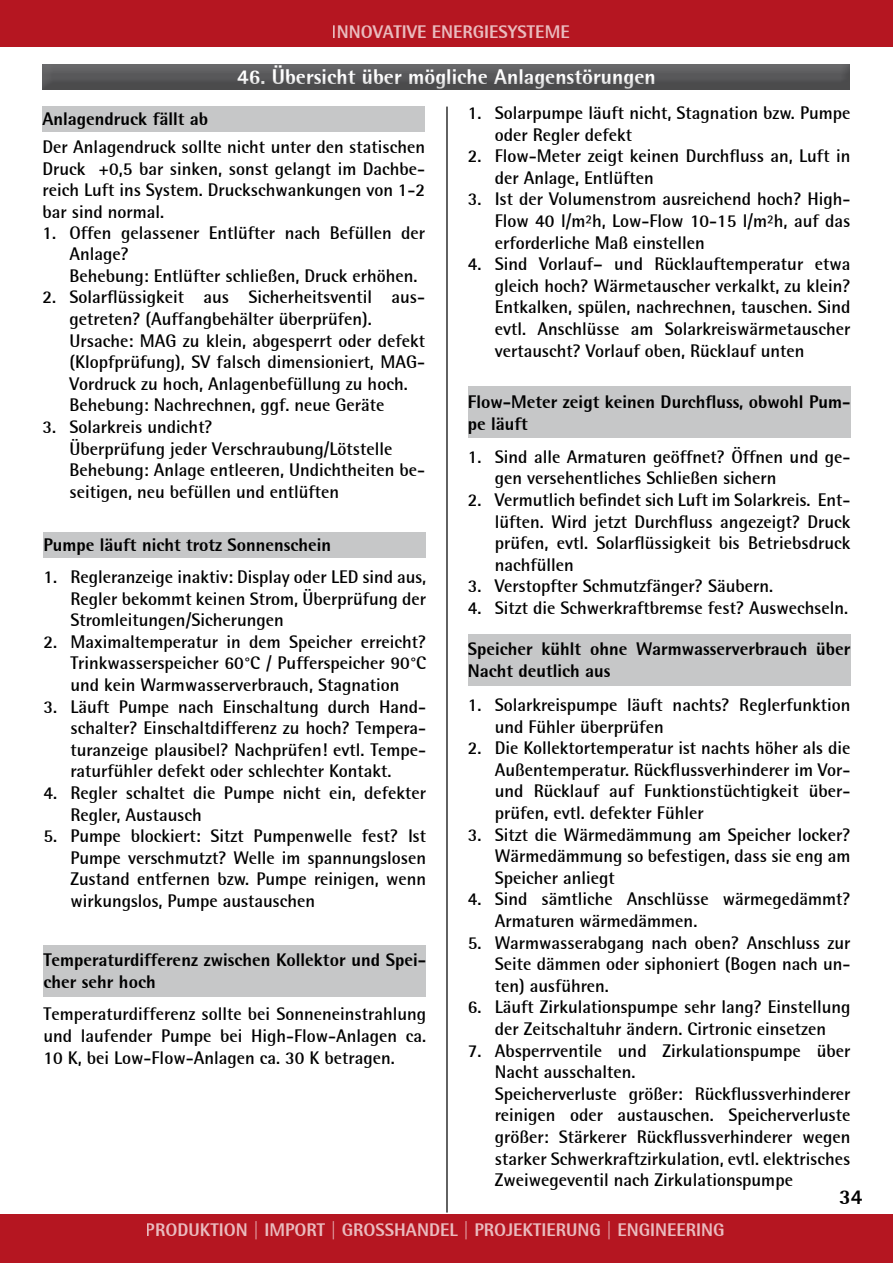
<style>
.page{position:relative;width:893px;height:1263px;background:#fff}
.page>*{position:absolute;margin:0;border:0;box-sizing:border-box;transform-origin:0 0}
.t1{font:800 21px "Rotis Semi Sans";color:#fff}
.t2{font:800 21px "Rotis Semi Sans";color:#000}
.t3{font:700 18px/21.6px "Rotis Semi Sans";color:#000;text-align:justify}
.t4{font:800 18px/21.6px "Rotis Semi Sans";color:#000}
.t5{font:800 18px "Rotis Semi Sans";color:#fff}
</style>
<div class="page">
<div style="left:0;top:0;width:893px;height:47px;background:#b51621"></div>
<div style="left:0;top:1214px;width:893px;height:49px;background:#b51621"></div>
<div style="left:41px;top:64px;width:810px;height:27px;background:#000;opacity:.15"></div>
<div style="left:43px;top:106px;width:382px;height:26px;background:#c6c7c8"></div>
<div style="left:44px;top:532px;width:382px;height:26px;background:#c6c7c8"></div>
<div style="left:44px;top:945px;width:382px;height:51px;background:#c6c7c8"></div>
<div style="left:468px;top:387px;width:382px;height:51px;background:#c6c7c8"></div>
<div style="left:468px;top:634px;width:382px;height:51px;background:#c6c7c8"></div>
<hr style="left:446px;top:107px;width:2px;height:1105px;background:#000">
<p class="t5" style="left:332px;top:21px;width:239px">INNOVATIVE ENERGIESYSTEME</p>
<p class="t1" style="left:237px;top:63px;width:420px">46. Übersicht über mögliche Anlagenstörungen</p>
<p class="t4" style="left:43px;top:108px;width:167px">Anlagendruck fällt ab</p>
<p class="t3" style="left:43px;top:136px;width:384px">Der Anlagendruck sollte nicht unter den statischen Druck +0,5 bar sinken, sonst gelangt im Dachbe&shy;reich Luft ins System. Druckschwankungen von 1-2 bar sind normal.</p>
<p class="t3" style="left:70px;top:221px;width:357px;text-align:left;text-indent:-27px">1. Offen gelassener Entlüfter nach Befüllen der<br>Anlage?<br>Behebung: Entlüfter schließen, Druck erhöhen.</p>
<p class="t3" style="left:70px;top:286px;width:357px;text-align:left;text-indent:-27px">2. Solarflüssigkeit aus Sicherheitsventil aus&shy;getreten? (Auffangbehälter überprüfen).<br>Ursache: MAG zu klein, abgesperrt oder defekt (Klopfprüfung), SV falsch dimensioniert, MAG-Vordruck zu hoch, Anlagenbefüllung zu hoch.<br>Behebung: Nachrechnen, ggf. neue Geräte</p>
<p class="t3" style="left:70px;top:416px;width:357px;text-align:left;text-indent:-27px">3. Solarkreis undicht?<br>Überprüfung jeder Verschraubung/Lötstelle Behebung: Anlage entleeren, Undichtheiten be&shy;seitigen, neu befüllen und entlüften</p>
<p class="t4" style="left:44px;top:534px;width:289px">Pumpe läuft nicht trotz Sonnenschein</p>
<p class="t3" style="left:71px;top:566px;width:357px;text-indent:-27px">1. Regleranzeige inaktiv: Display oder LED sind aus, Regler bekommt keinen Strom, Überprüfung der Stromleitungen/Sicherungen</p>
<p class="t3" style="left:71px;top:631px;width:357px;text-indent:-27px">2. Maximaltemperatur in dem Speicher erreicht?<br>Trinkwasserspeicher 60°C / Pufferspeicher 90°C und kein Warmwasserverbrauch, Stagnation</p>
<p class="t3" style="left:71px;top:695px;width:357px;text-indent:-27px">3. Läuft Pumpe nach Einschaltung durch Hand&shy;schalter? Einschaltdifferenz zu hoch? Tempera&shy;turanzeige plausibel? Nachprüfen! evtl. Tempe&shy;raturfühler defekt oder schlechter Kontakt.</p>
<p class="t3" style="left:71px;top:782px;width:357px;text-indent:-27px">4. Regler schaltet die Pumpe nicht ein, defekter<br>Regler, Austausch</p>
<p class="t3" style="left:71px;top:825px;width:357px;text-indent:-27px">5. Pumpe blockiert: Sitzt Pumpenwelle fest? Ist Pumpe verschmutzt? Welle im spannungslosen Zustand entfernen bzw. Pumpe reinigen, wenn wirkungslos, Pumpe austauschen</p>
<p class="t4" style="left:44px;top:949px;width:384px">Temperaturdifferenz zwischen Kollektor und Spei&shy;cher sehr hoch</p>
<p class="t3" style="left:44px;top:1003px;width:384px">Temperaturdifferenz sollte bei Sonneneinstrahlung und laufender Pumpe bei High-Flow-Anlagen ca.<br>10 K, bei Low-Flow-Anlagen ca. 30 K betragen.</p>
<p class="t3" style="left:495px;top:102px;width:357px;text-indent:-27px">1. Solarpumpe läuft nicht, Stagnation bzw. Pumpe oder Regler defekt</p>
<p class="t3" style="left:495px;top:145px;width:357px;text-indent:-27px">2. Flow-Meter zeigt keinen Durchfluss an, Luft in der Anlage, Entlüften</p>
<p class="t3" style="left:495px;top:188px;width:357px;text-indent:-27px">3. Ist der Volumenstrom ausreichend hoch? High-Flow 40 l/m²h, Low-Flow 10-15 l/m²h, auf das erforderliche Maß einstellen</p>
<p class="t3" style="left:495px;top:253px;width:357px;text-indent:-27px">4. Sind Vorlauf– und Rücklauftemperatur etwa gleich hoch? Wärmetauscher verkalkt, zu klein?<br>Entkalken, spülen, nachrechnen, tauschen. Sind evtl. Anschlüsse am Solarkreiswärmetauscher vertauscht? Vorlauf oben, Rücklauf unten</p>
<p class="t4" style="left:468px;top:391px;width:384px">Flow-Meter zeigt keinen Durchfluss, obwohl Pum&shy;pe läuft</p>
<p class="t3" style="left:495px;top:446px;width:357px;text-indent:-27px">1. Sind alle Armaturen geöffnet? Öffnen und ge&shy;gen versehentliches Schließen sichern</p>
<p class="t3" style="left:495px;top:489px;width:357px;text-indent:-27px">2. Vermutlich befindet sich Luft im Solarkreis. Ent&shy;lüften. Wird jetzt Durchfluss angezeigt? Druck prüfen, evtl. Solarflüssigkeit bis Betriebsdruck nachfüllen</p>
<p class="t3" style="left:468px;top:575px;width:307px">3. Verstopfter Schmutzfänger? Säubern.</p>
<p class="t3" style="left:468px;top:597px;width:382px">4. Sitzt die Schwerkraftbremse fest? Auswechseln.</p>
<p class="t4" style="left:468px;top:638px;width:384px">Speicher kühlt ohne Warmwasserverbrauch über<br>Nacht deutlich aus</p>
<p class="t3" style="left:495px;top:694px;width:357px;text-indent:-27px">1. Solarkreispumpe läuft nachts? Reglerfunktion und Fühler überprüfen</p>
<p class="t3" style="left:495px;top:737px;width:357px;text-indent:-27px">2. Die Kollektortemperatur ist nachts höher als die Außentemperatur. Rückflussverhinderer im Vor&shy;und Rücklauf auf Funktionstüchtigkeit über&shy;prüfen, evtl. defekter Fühler</p>
<p class="t3" style="left:495px;top:823px;width:357px;text-indent:-27px">3. Sitzt die Wärmedämmung am Speicher locker?<br>Wärmedämmung so befestigen, dass sie eng am Speicher anliegt</p>
<p class="t3" style="left:495px;top:888px;width:357px;text-indent:-27px">4. Sind sämtliche Anschlüsse wärmegedämmt?<br>Armaturen wärmedämmen.</p>
<p class="t3" style="left:495px;top:931px;width:357px;text-indent:-27px">5. Warmwasserabgang nach oben? Anschluss zur Seite dämmen oder siphoniert (Bogen nach un&shy;ten) ausführen.</p>
<p class="t3" style="left:468px;top:996px;width:384px;text-align:center">6. Läuft Zirkulationspumpe sehr lang? Einstellung der Zeitschaltuhr ändern. Cirtronic einsetzen</p>
<p class="t3" style="left:495px;top:1039px;width:357px;text-align:left;text-indent:-27px">7. Absperrventile und Zirkulationspumpe über Nacht ausschalten.<br>Speicherverluste größer: Rückflussverhinderer reinigen oder austauschen. Speicherverluste größer: Stärkerer Rückflussverhinderer wegen starker Schwerkraftzirkulation, evtl. elektrisches Zweiwegeventil nach Zirkulationspumpe</p>
<p class="t2" style="left:839px;top:1183px;width:25px">34</p>
<p class="t5" style="left:146px;top:1219px;width:580px">PRODUKTION | IMPORT | GROSSHANDEL | PROJEKTIERUNG | ENGINEERING</p>
</div>
